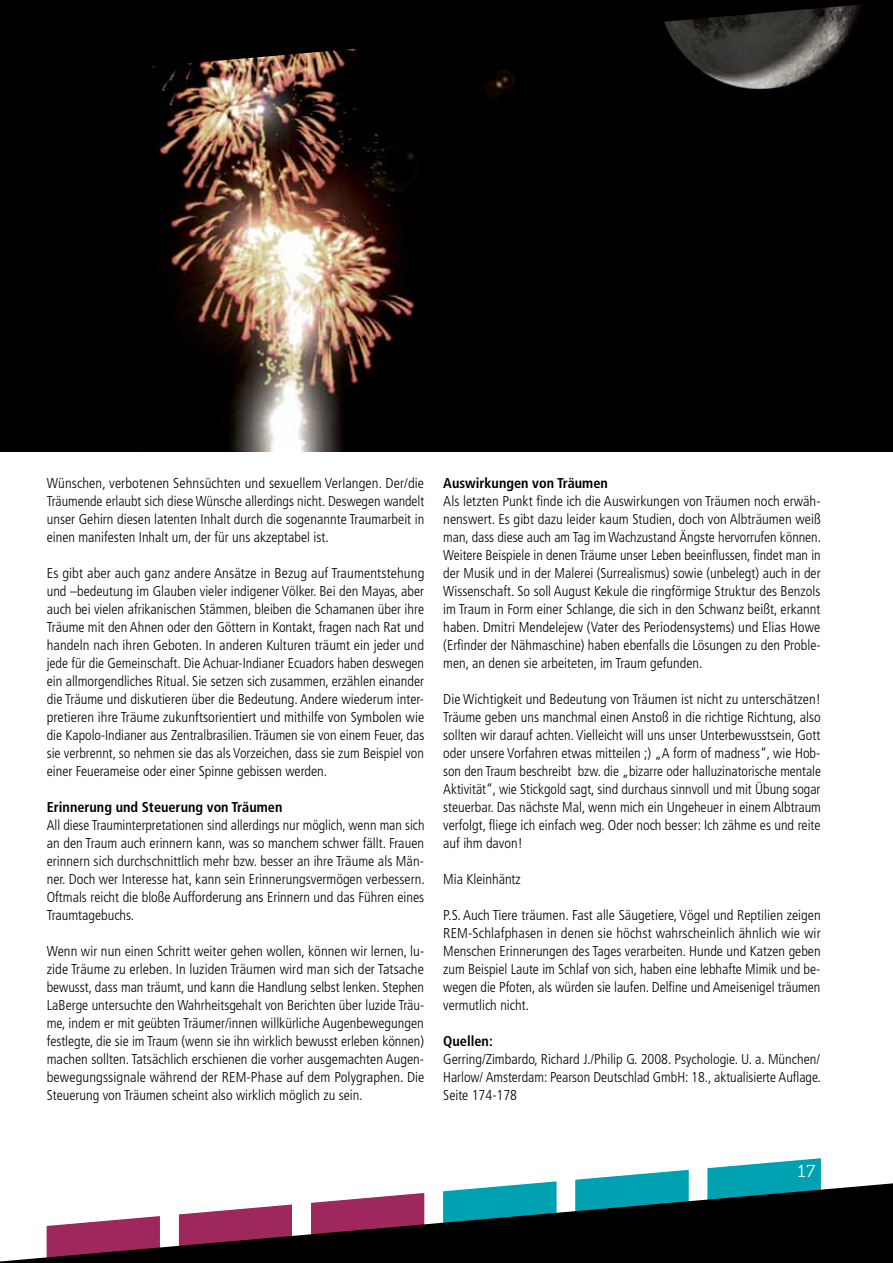
<style>
.page{position:relative;width:893px;height:1263px;background:#fff}
.page>*{position:absolute;margin:0;border:0;box-sizing:border-box;transform-origin:0 0}
.t1{font:17.25px "Museo 300";color:#fff}
.t2{font:300 condensed 14.25px/18px "Frutiger";color:#000;text-align:justify}
.t3{font:700 condensed 14.25px "Frutiger";color:#000}
</style>
<div class="page">
<img style="left:0;top:80px;width:893px;height:372px">
<svg style="left:575px;top:1170px;width:113px;height:10px"></svg>
<svg style="left:708px;top:1158px;width:113px;height:22px"></svg>
<svg style="left:0;top:1180px;width:893px;height:83px"></svg>
<svg style="left:0;top:0;width:893px;height:80px;fill:#000"></svg>
<p class="t2" style="left:47px;top:474px;width:379px">Wünschen, verbotenen Sehnsüchten und sexuellem Verlangen. Der/die Träumende erlaubt sich diese Wünsche allerdings nicht. Deswegen wandelt unser Gehirn diesen latenten Inhalt durch die sogenannte Traumarbeit in einen manifesten Inhalt um, der für uns akzeptabel ist.</p>
<p class="t2" style="left:47px;top:564px;width:379px">Es gibt aber auch ganz andere Ansätze in Bezug auf Traumentstehung und –bedeutung im Glauben vieler indigener Völker. Bei den Mayas, aber auch bei vielen afrikanischen Stämmen, bleiben die Schamanen über ihre Träume mit den Ahnen oder den Göttern in Kontakt, fragen nach Rat und handeln nach ihren Geboten. In anderen Kulturen träumt ein jeder und jede für die Gemeinschaft. Die Achuar-Indianer Ecuadors haben deswegen ein allmorgendliches Ritual. Sie setzen sich zusammen, erzählen einander die Träume und diskutieren über die Bedeutung. Andere wiederum inter&shy;pretieren ihre Träume zukunftsorientiert und mithilfe von Symbolen wie die Kapolo-Indianer aus Zentralbrasilien. Träumen sie von einem Feuer, das sie verbrennt, so nehmen sie das als Vorzeichen, dass sie zum Beispiel von einer Feuerameise oder einer Spinne gebissen werden.</p>
<p class="t3" style="left:47px;top:798px;width:237px">Erinnerung und Steuerung von Träumen</p>
<p class="t2" style="left:47px;top:816px;width:380px">All diese Trauminterpretationen sind allerdings nur möglich, wenn man sich an den Traum auch erinnern kann, was so manchem schwer fällt. Frauen erinnern sich durchschnittlich mehr bzw. besser an ihre Träume als Män&shy;ner. Doch wer Interesse hat, kann sein Erinnerungsvermögen verbessern.<br>Oftmals reicht die bloße Aufforderung ans Erinnern und das Führen eines Traumtagebuchs.</p>
<p class="t2" style="left:47px;top:942px;width:379px">Wenn wir nun einen Schritt weiter gehen wollen, können wir lernen, lu&shy;zide Träume zu erleben. In luziden Träumen wird man sich der Tatsache bewusst, dass man träumt, und kann die Handlung selbst lenken. Stephen LaBerge untersuchte den Wahrheitsgehalt von Berichten über luzide Träu&shy;me, indem er mit geübten Träumer/innen willkürliche Augenbewegungen festlegte, die sie im Traum (wenn sie ihn wirklich bewusst erleben können) machen sollten. Tatsächlich erschienen die vorher ausgemachten Augen&shy;bewegungssignale während der REM-Phase auf dem Polygraphen. Die Steuerung von Träumen scheint also wirklich möglich zu sein.</p>
<p class="t3" style="left:443px;top:474px;width:166px">Auswirkungen von Träumen</p>
<p class="t2" style="left:443px;top:492px;width:379px">Als letzten Punkt finde ich die Auswirkungen von Träumen noch erwäh&shy;nenswert. Es gibt dazu leider kaum Studien, doch von Albträumen weiß man, dass diese auch am Tag im Wachzustand Ängste hervorrufen können.<br>Weitere Beispiele in denen Träume unser Leben beeinflussen, findet man in der Musik und in der Malerei (Surrealismus) sowie (unbelegt) auch in der Wissenschaft. So soll August Kekule die ringförmige Struktur des Benzols im Traum in Form einer Schlange, die sich in den Schwanz beißt, erkannt haben. Dmitri Mendelejew (Vater des Periodensystems) und Elias Howe (Erfinder der Nähmaschine) haben ebenfalls die Lösungen zu den Proble&shy;men, an denen sie arbeiteten, im Traum gefunden.</p>
<p class="t2" style="left:443px;top:690px;width:379px">Die Wichtigkeit und Bedeutung von Träumen ist nicht zu unterschätzen!<br>Träume geben uns manchmal einen Anstoß in die richtige Richtung, also sollten wir darauf achten. Vielleicht will uns unser Unterbewusstsein, Gott oder unsere Vorfahren etwas mitteilen ;) „A form of madness“, wie Hob&shy;son den Traum beschreibt bzw. die „bizarre oder halluzinatorische mentale Aktivität“, wie Stickgold sagt, sind durchaus sinnvoll und mit Übung sogar steuerbar. Das nächste Mal, wenn mich ein Ungeheuer in einem Albtraum verfolgt, fliege ich einfach weg. Oder noch besser: Ich zähme es und reite auf ihm davon!</p>
<p class="t2" style="left:443px;top:870px;width:79px">Mia Kleinhäntz</p>
<p class="t2" style="left:443px;top:906px;width:379px">P.S. Auch Tiere träumen. Fast alle Säugetiere, Vögel und Reptilien zeigen REM-Schlafphasen in denen sie höchst wahrscheinlich ähnlich wie wir Menschen Erinnerungen des Tages verarbeiten. Hunde und Katzen geben zum Beispiel Laute im Schlaf von sich, haben eine lebhafte Mimik und be&shy;wegen die Pfoten, als würden sie laufen. Delfine und Ameisenigel träumen vermutlich nicht.</p>
<p class="t3" style="left:443px;top:1032px;width:51px">Quellen:</p>
<p class="t2" style="left:443px;top:1050px;width:379px">Gerring/Zimbardo, Richard J./Philip G. 2008. Psychologie. U. a. München/ Harlow/ Amsterdam: Pearson Deutschlad GmbH: 18., aktualisierte Auflage.<br>Seite 174-178</p>
<p class="t1" style="left:797px;top:1162px;width:19px">17</p>
</div>
